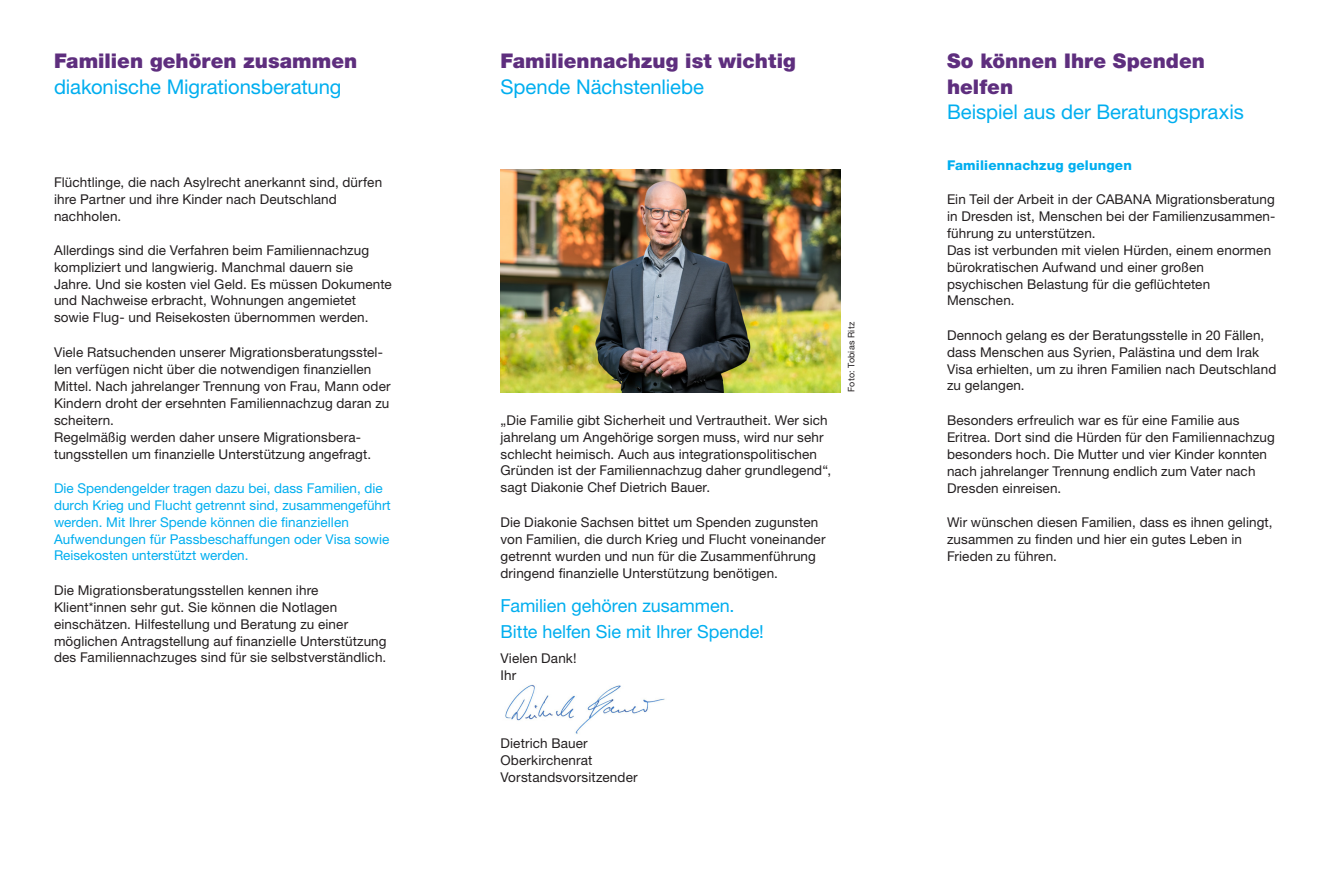
<style>
.page{position:relative;width:1331px;height:893px;background:#fff}
.page>*{position:absolute;margin:0;border:0;box-sizing:border-box;transform-origin:0 0}
._21_Lead_Subheadline_Zitat_13_5pt_6mm_Bol{font:20.25px/25.5px "Helvetica Neue LT Std";letter-spacing:-.005em;color:#00aeef}
._21_Lead_Subheadline_Zitat_13_5pt_6mm_Bol-2{font:900 20.25px/25.5px "Helvetica Neue LT Std";letter-spacing:.005em;color:#5e2e7e}
._21_Lead_Subheadline_Zitat_13_5pt_6mm_Bol-3{font:18px/25.5px "Helvetica Neue LT Std";letter-spacing:-.005em;color:#00aeef}
._21_Lead_Subheadline_Zitat_13_5pt_6mm_Bol-4{font:13.5px/16.8px "Helvetica Neue LT Std";letter-spacing:.01em;color:#231f20}
._21_Lead_Subheadline_Zitat_13_5pt_6mm_Bol-5{font:13.5px/16.8px "Helvetica Neue LT Std";color:#00aeef}
._21_Lead_Subheadline_Zitat_13_5pt_6mm_Bol-6{font:800 13.5px "Helvetica Neue LT Std";letter-spacing:.015em;color:#00aeef}
.Copy_8_5_auf_11_16{font:9px "Helvetica Neue LT Std";letter-spacing:.02em;color:#231f20}
.s1{font-weight:900;color:#5e2e7e}
.s2{font-weight:400;color:#00aeef}
</style>
<div class="page">
<img style="left:505px;top:685px;width:160px;height:49px">
<img style="left:500px;top:170px;width:341px;height:222px">
<p class="_21_Lead_Subheadline_Zitat_13_5pt_6mm_Bol" style="left:54px;top:48px;width:305px"><span class="s1">Familien gehören zusammen </span>diakonische Migrationsberatung</p>
<p class="_21_Lead_Subheadline_Zitat_13_5pt_6mm_Bol-4" style="left:54px;top:174px;width:330px">Flüchtlinge, die nach Asylrecht anerkannt sind, dürfen ihre Partner und ihre Kinder nach Deutschland nachholen.</p>
<p class="_21_Lead_Subheadline_Zitat_13_5pt_6mm_Bol-4" style="left:54px;top:242px;width:339px">Allerdings sind die Verfahren beim Familiennachzug kompliziert und langwierig. Manchmal dauern sie Jahre. Und sie kosten viel Geld. Es müssen Dokumente und Nachweise erbracht, Wohnungen angemietet sowie Flug- und Reisekosten übernommen werden.</p>
<p class="_21_Lead_Subheadline_Zitat_13_5pt_6mm_Bol-4" style="left:54px;top:344px;width:338px">Viele Ratsuchenden unserer Migrationsberatungsstel&shy;len verfügen nicht über die notwendigen finanziellen Mittel. Nach jahrelanger Trennung von Frau, Mann oder Kindern droht der ersehnten Familiennachzug daran zu scheitern.<br>Regelmäßig werden daher unsere Migrationsbera&shy;tungsstellen um finanzielle Unterstützung angefragt.</p>
<p class="_21_Lead_Subheadline_Zitat_13_5pt_6mm_Bol-5" style="left:54px;top:480px;width:338px">Die Spendengelder tragen dazu bei, dass Familien, die durch Krieg und Flucht getrennt sind, zusammengeführt werden. Mit Ihrer Spende können die finanziellen Aufwendungen für Passbeschaffungen oder Visa sowie Reisekosten unterstützt werden.</p>
<p class="_21_Lead_Subheadline_Zitat_13_5pt_6mm_Bol-4" style="left:54px;top:582px;width:334px">Die Migrationsberatungsstellen kennen ihre Klient*innen sehr gut. Sie können die Notlagen einschätzen. Hilfestellung und Beratung zu einer möglichen Antragstellung auf finanzielle Unterstützung des Familiennachzuges sind für sie selbstverständlich.</p>
<p class="_21_Lead_Subheadline_Zitat_13_5pt_6mm_Bol-2" style="left:500px;top:48px;width:297px">Familiennachzug ist wichtig<br><span class="s2">Spende Nächstenliebe</span></p>
<p class="_21_Lead_Subheadline_Zitat_13_5pt_6mm_Bol-4" style="left:500px;top:412px;width:332px">„Die Familie gibt Sicherheit und Vertrautheit. Wer sich jahrelang um Angehörige sorgen muss, wird nur sehr schlecht heimisch. Auch aus integrationspolitischen Gründen ist der Familiennachzug daher grundlegend“, sagt Diakonie Chef Dietrich Bauer.</p>
<p class="_21_Lead_Subheadline_Zitat_13_5pt_6mm_Bol-4" style="left:500px;top:514px;width:326px">Die Diakonie Sachsen bittet um Spenden zugunsten von Familien, die durch Krieg und Flucht voneinander getrennt wurden und nun für die Zusammenführung dringend finanzielle Unterstützung benötigen.</p>
<p class="_21_Lead_Subheadline_Zitat_13_5pt_6mm_Bol-3" style="left:500px;top:593px;width:265px">Familien gehören zusammen.<br>Bitte helfen Sie mit Ihrer Spende!</p>
<p class="_21_Lead_Subheadline_Zitat_13_5pt_6mm_Bol-4" style="left:500px;top:650px;width:78px">Vielen Dank!</p>
<p class="_21_Lead_Subheadline_Zitat_13_5pt_6mm_Bol-4" style="left:500px;top:667px;width:17px">Ihr</p>
<p class="Copy_8_5_auf_11_16" style="left:846px;top:392px;width:72px;rotate:-90deg">Foto: Tobias Ritz</p>
<p class="_21_Lead_Subheadline_Zitat_13_5pt_6mm_Bol-4" style="left:500px;top:735px;width:89px">Dietrich Bauer</p>
<p class="_21_Lead_Subheadline_Zitat_13_5pt_6mm_Bol-4" style="left:500px;top:752px;width:93px">Oberkirchenrat</p>
<p class="_21_Lead_Subheadline_Zitat_13_5pt_6mm_Bol-4" style="left:500px;top:769px;width:139px">Vorstandsvorsitzender</p>
<p class="_21_Lead_Subheadline_Zitat_13_5pt_6mm_Bol" style="left:947px;top:48px;width:298px"><span class="s1">So können Ihre Spenden helfen<br></span>Beispiel aus der Beratungspraxis</p>
<p class="_21_Lead_Subheadline_Zitat_13_5pt_6mm_Bol-6" style="left:947px;top:157px;width:186px">Familiennachzug gelungen</p>
<p class="_21_Lead_Subheadline_Zitat_13_5pt_6mm_Bol-4" style="left:947px;top:191px;width:330px;text-align:justify">Ein Teil der Arbeit in der CABANA Migrationsberatung in Dresden ist, Menschen bei der Familienzusammen&shy;führung zu unterstützen.</p>
<p class="_21_Lead_Subheadline_Zitat_13_5pt_6mm_Bol-4" style="left:947px;top:242px;width:326px">Das ist verbunden mit vielen Hürden, einem enormen bürokratischen Aufwand und einer großen psychischen Belastung für die geflüchteten Menschen.</p>
<p class="_21_Lead_Subheadline_Zitat_13_5pt_6mm_Bol-4" style="left:947px;top:327px;width:331px">Dennoch gelang es der Beratungsstelle in 20 Fällen, dass Menschen aus Syrien, Palästina und dem Irak Visa erhielten, um zu ihren Familien nach Deutschland zu gelangen.</p>
<p class="_21_Lead_Subheadline_Zitat_13_5pt_6mm_Bol-4" style="left:947px;top:412px;width:294px">Besonders erfreulich war es für eine Familie aus</p>
<p class="_21_Lead_Subheadline_Zitat_13_5pt_6mm_Bol-4" style="left:947px;top:429px;width:329px">Eritrea. Dort sind die Hürden für den Familiennachzug</p>
<p class="_21_Lead_Subheadline_Zitat_13_5pt_6mm_Bol-4" style="left:947px;top:446px;width:322px">besonders hoch. Die Mutter und vier Kinder konnten nach jahrelanger Trennung endlich zum Vater nach<br>Dresden einreisen.</p>
<p class="_21_Lead_Subheadline_Zitat_13_5pt_6mm_Bol-4" style="left:947px;top:514px;width:327px">Wir wünschen diesen Familien, dass es ihnen gelingt,</p>
<p class="_21_Lead_Subheadline_Zitat_13_5pt_6mm_Bol-4" style="left:947px;top:531px;width:297px">zusammen zu finden und hier ein gutes Leben in<br>Frieden zu führen.</p>
</div>
